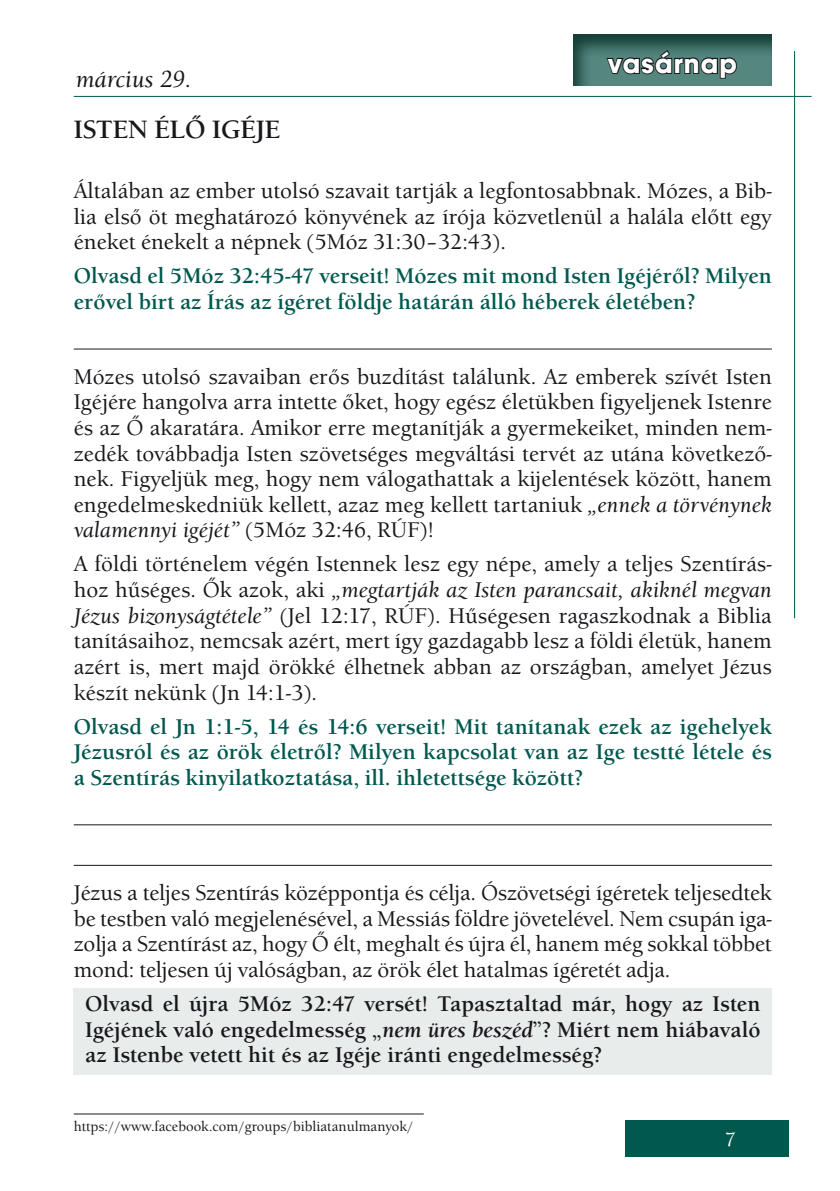
<style>
.page{position:relative;width:840px;height:1191px;background:#fff}
.page>*{position:absolute;margin:0;border:0;box-sizing:border-box;transform-origin:0 0}
.t1{font:700 28px "Avant Gar Got Itc TEE";letter-spacing:.04em;color:#fff}
.t2{font:700 26px "Berkeley Old Sty Itc TEE";color:#1a171c}
.t3{font:italic 500 24px "Berkeley Old Sty Itc TEE";color:#1a171c}
.t4{font:500 22px/25.6px "Berkeley Old Sty Itc TEE";color:#1a171c;text-align:justify}
.t5{font:700 22px/25.6px "Berkeley Old Sty Itc TEE";color:#00584e}
.t6{font:700 22px/25.6px "Berkeley Old Sty Itc TEE";color:#1a171c;text-align:justify}
.t7{font:500 20px "Berkeley Old Sty Itc TEE";color:#fff}
.t8{font:500 14px "Berkeley Old Sty Itc TEE";color:#1a171c}
.s1{font-style:italic}
</style>
<div class="page">
<div style="left:624px;top:1120px;width:164px;height:37px;background:#00584e"></div>
<hr style="left:74px;top:96px;width:737px;height:1px;background:#00584e">
<hr style="left:793px;top:51px;width:1px;height:567px;background:#00584e">
<div style="left:74px;top:988px;width:697px;height:86px;background:#e8edec"></div>
<svg style="left:573px;top:34px;width:199px;height:52px;background:#3a6961"></svg>
<svg style="left:604px;top:49px;width:134px;height:31px;background:#41635f"></svg>
<hr style="left:74px;top:348px;width:697px;height:1px;background:#1a171c">
<hr style="left:74px;top:824px;width:697px;height:1px;background:#1a171c">
<hr style="left:74px;top:865px;width:697px;height:1px;background:#1a171c">
<hr style="left:74px;top:1113px;width:349px;height:1px;background:#1a171c">
<p class="t3" style="left:76px;top:65px;width:117px">március 29.</p>
<p class="t1" style="left:608px;top:46px;width:130px">vasárnap</p>
<p class="t2" style="left:74px;top:115px;width:208px">ISTEN ÉLŐ IGÉJE</p>
<p class="t4" style="left:74px;top:178px;width:699px">Általában az ember utolsó szavait tartják a legfontosabbnak. Mózes, a Bib&shy;lia első öt meghatározó könyvének az írója közvetlenül a halála előtt egy éneket énekelt a népnek (5Móz 31:30–32:43).</p>
<p class="t5" style="left:74px;top:263px;width:699px">Olvasd el 5Móz 32:45-47 verseit! Mózes mit mond Isten Igéjéről? Milyen erővel bírt az Írás az ígéret földje határán álló héberek életében?</p>
<p class="t4" style="left:74px;top:364px;width:699px">Mózes utolsó szavaiban erős buzdítást találunk. Az emberek szívét Isten Igéjére hangolva arra intette őket, hogy egész életükben figyeljenek Istenre és az Ő akaratára. Amikor erre megtanítják a gyermekeiket, minden nem&shy;zedék továbbadja Isten szövetséges megváltási tervét az utána következő&shy;nek. Figyeljük meg, hogy nem válogathattak a kijelentések között, hanem engedelmeskedniük kellett, azaz meg kellett tartaniuk <span class="s1">„ennek a törvénynek valamennyi igéjét”</span> (5Móz 32:46, RÚF)!</p>
<p class="t4" style="left:74px;top:551px;width:699px">A földi történelem végén Istennek lesz egy népe, amely a teljes Szentírás&shy;hoz hűséges. Ők azok, aki <span class="s1">„megtartják az Isten parancsait, akiknél megvan Jézus bizonyságtétele”</span> (Jel 12:17, RÚF). Hűségesen ragaszkodnak a Biblia tanításaihoz, nemcsak azért, mert így gazdagabb lesz a földi életük, hanem azért is, mert majd örökké élhetnek abban az országban, amelyet Jézus készít nekünk (Jn 14:1-3).</p>
<p class="t5" style="left:74px;top:713px;width:699px;text-align:justify">Olvasd el Jn 1:1-5, 14 és 14:6 verseit! Mit tanítanak ezek az igehelyek Jézusról és az örök életről? Milyen kapcsolat van az Ige testté létele és a Szentírás kinyilatkoztatása, ill. ihletettsége között?</p>
<p class="t4" style="left:74px;top:880px;width:699px">Jézus a teljes Szentírás középpontja és célja. Ószövetségi ígéretek teljesedtek be testben való megjelenésével, a Messiás földre jövetelével. Nem csupán iga&shy;zolja a Szentírást az, hogy Ő élt, meghalt és újra él, hanem még sokkal többet mond: teljesen új valóságban, az örök élet hatalmas ígéretét adja.</p>
<p class="t6" style="left:85px;top:991px;width:676px">Olvasd el újra 5Móz 32:47 versét! Tapasztaltad már, hogy az Isten Igéjének való engedelmesség „<span class="s1">nem üres beszéd</span>”? Miért nem hiábavaló az Istenbe vetett hit és az Igéje iránti engedelmesség?</p>
<p class="t8" style="left:74px;top:1118px;width:341px">https://www.facebook.com/groups/bibliatanulmanyok/</p>
<p class="t7" style="left:724px;top:1128px;width:13px">7</p>
</div>
